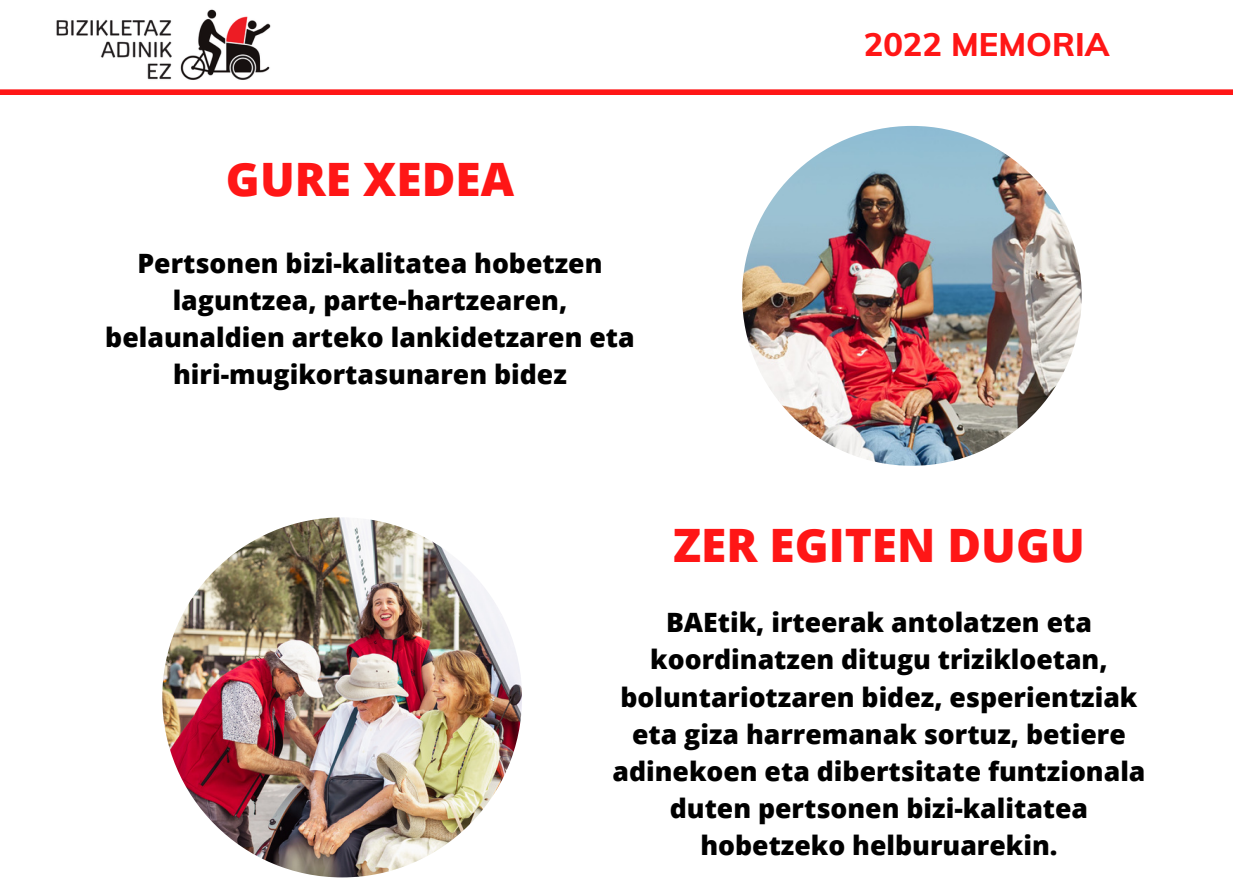
<style>
.page{position:relative;width:1233px;height:894px;background:#fff}
.page>*{position:absolute;margin:0;border:0;box-sizing:border-box;transform-origin:0 0}
.t1{font:800 46.05px "Open Sans";color:#ff1616}
.t2{font:800 32.55px "Muli";color:#ff1616}
.t3{font:800 26.55px/37.2px "Open Sans";color:#000;text-align:center}
</style>
<div class="page">
<img style="left:56px;top:9px;width:215px;height:71px">
<div style="left:0;top:89px;width:1233px;height:6px;background:#ff1616"></div>
<img style="left:742px;top:126px;width:340px;height:339px;border-radius:50%">
<img style="left:162px;top:517px;width:360px;height:360px;border-radius:50%">
<h1 class="t1" style="left:226px;top:147px;width:290px">GURE XEDEA</h1>
<p class="t3" style="left:105px;top:243px;width:531px">Pertsonen bizi-kalitatea hobetzen laguntzea, parte-hartzearen, belaunaldien arteko lankidetzaren eta hiri-mugikortasunaren bidez</p>
<p class="t2" style="left:864px;top:23px;width:247px">2022 MEMORIA</p>
<h1 class="t1" style="left:673px;top:513px;width:413px">ZER EGITEN DUGU</h1>
<p class="t3" style="left:612px;top:603px;width:535px">BAEtik, irteerak antolatzen eta koordinatzen ditugu trizikloetan, boluntariotzaren bidez, esperientziak eta giza harremanak sortuz, betiere adinekoen eta dibertsitate funtzionala duten pertsonen bizi-kalitatea hobetzeko helburuarekin.</p>
</div>
